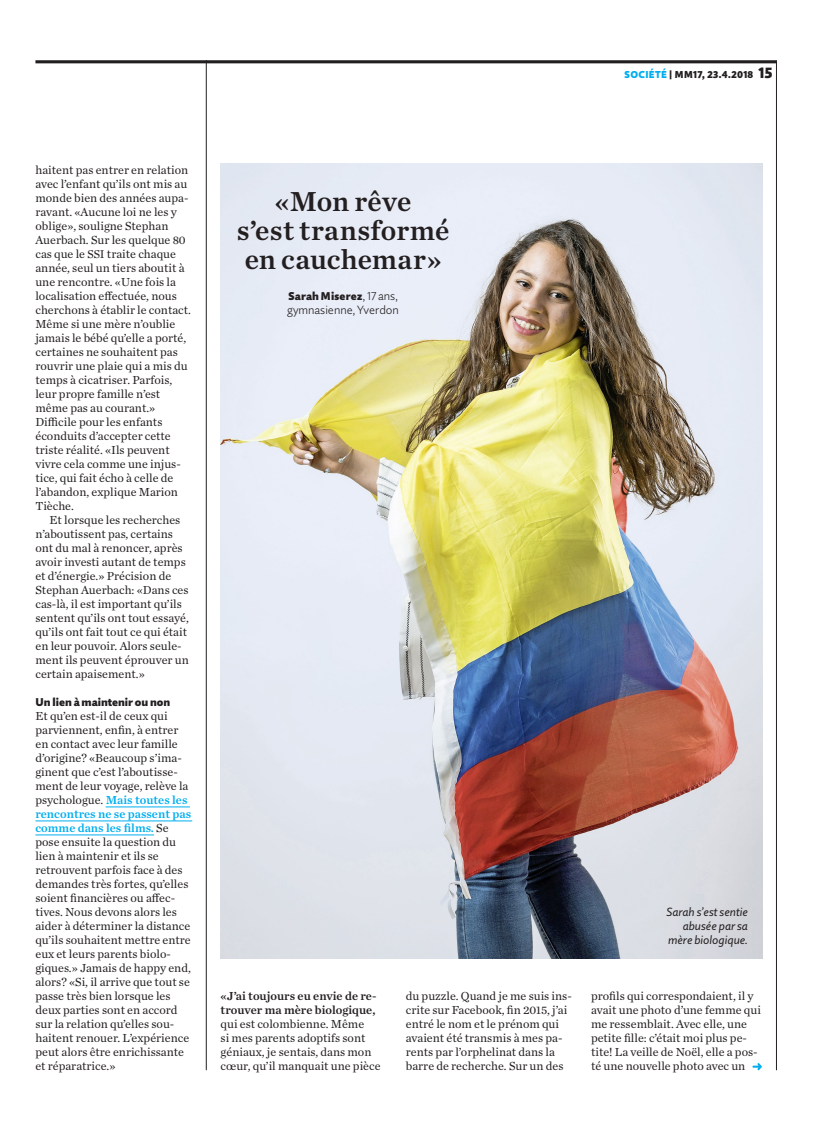
<style>
.page{position:relative;width:833px;height:1134px;background:#fff}
.page>*{position:absolute;margin:0;border:0;box-sizing:border-box;transform-origin:0 0}
._113_TI_23_CT_x04{font:28.75px/28.8px "Chronicle Text G1 Semi";letter-spacing:.005em;color:#231f20;text-align:center}
._212_LT_stumpf_CT_x0{font:12.25px/14px "Chronicle Text G1";color:#231f20}
._211_LT_Einzug_CT_x0{font:12.25px/14px "Chronicle Text G1";color:#231f20}
._310_Legende_QS_x11{font:italic 11.75px/14px "Quire Sans Pro";color:#231f20;text-align:right}
._252_LT_stumpf_QS_x0{font:300 11.75px "Quire Sans Pro";color:#231f20}
._250_ZT_QS_x09{font:900 11.25px "Quire Sans Pro";color:#231f20}
._252_LT_stumpf_QS_x0-2{font:900 11.25px "Quire Sans Pro";letter-spacing:.02em;color:#231f20}
._300_Rubrik_Ausgabe{font:900 10px "Quire Sans Pro";letter-spacing:.03em;color:#231f20}
.s1{color:#00aeef}
.s2{font-size:15px}
.s3{font-size:11.75px}
.s4{font-family:"Chronicle Text G1 Semi";color:#00aeef}
.s5{font-weight:300;font-size:11.75px}
.s6{font-weight:300;font-size:11.5px}
.s7{font-family:"Chronicle Text G1 Semi"}
</style>
<div class="page">
<img style="left:221px;top:163px;width:541px;height:795px">
<hr style="left:106px;top:807px;width:84px;height:1px;background:#00aeef">
<hr style="left:35px;top:821px;width:157px;height:1px;background:#00aeef">
<hr style="left:35px;top:835px;width:119px;height:1px;background:#00aeef">
<svg style="left:752px;top:1063px;width:10px;height:7px"></svg>
<hr style="left:776px;top:60px;width:1px;height:1010px;background:#231f20">
<hr style="left:206px;top:60px;width:1px;height:1010px;background:#231f20">
<hr style="left:35px;top:60px;width:741px;height:3px;background:#231f20">
<p class="_300_Rubrik_Ausgabe" style="left:624px;top:68px;width:150px"><span class="s1">SOCIÉTÉ</span> | MM17, 23.4.2018 <span class="s2">15</span></p>
<p class="_211_LT_Einzug_CT_x0" style="left:35px;top:162px;width:157px">haitent pas entrer en relation avec l’enfant qu’ils ont mis au monde bien des années aupa&shy;ravant. «Aucune loi ne les y oblige», souligne Stephan<br>Auerbach. Sur les quelque <span class="s3">80 </span>cas que le <span class="s3">SSI</span> traite chaque année, seul un tiers aboutit à une rencontre. «Une fois la localisation effectuée, nous cherchons à établir le contact.<br>Même si une mère n’oublie jamais le bébé qu’elle a porté, certaines ne souhaitent pas rouvrir une plaie qui a mis du temps à cicatriser. Parfois, leur propre famille n’est même pas au courant.»<br>Difficile pour les enfants éconduits d’accepter cette triste réalité. «Ils peuvent vivre cela comme une injus&shy;tice, qui fait écho à celle de l’abandon, explique Marion<br>Tièche.</p>
<p class="_211_LT_Einzug_CT_x0" style="left:35px;top:512px;width:155px;text-indent:14px">Et lorsque les recherches n’aboutissent pas, certains ont du mal à renoncer, après avoir investi autant de temps et d’énergie.» Précision de<br>Stephan Auerbach: «Dans ces cas-là, il est important qu’ils sentent qu’ils ont tout essayé, qu’ils ont fait tout ce qui était en leur pouvoir. Alors seule&shy;ment ils peuvent éprouver un certain apaisement.»</p>
<p class="_250_ZT_QS_x09" style="left:35px;top:695px;width:136px">Un lien à maintenir ou non</p>
<p class="_212_LT_stumpf_CT_x0" style="left:35px;top:708px;width:157px">Et qu’en est-il de ceux qui parviennent, enfin, à entrer en contact avec leur famille d’origine? «Beaucoup s’ima&shy;ginent que c’est l’aboutisse&shy;ment de leur voyage, relève la psychologue. <span class="s4">Mais toutes les rencontres ne se passent pas comme dans les films.</span> Se pose ensuite la question du lien à maintenir et ils se retrouvent parfois face à des demandes très fortes, qu’elles soient financières ou affec&shy;tives. Nous devons alors les aider à déterminer la distance qu’ils souhaitent mettre entre eux et leurs parents biolo&shy;giques.» Jamais de happy end, alors? «Si, il arrive que tout se passe très bien lorsque les deux parties sont en accord sur la relation qu’elles sou&shy;haitent renouer. L’expérience peut alors être enrichissante et réparatrice.»</p>
<p class="_113_TI_23_CT_x04" style="left:237px;top:185px;width:214px">«Mon rêve<br>s’est transformé en cauchemar»</p>
<p class="_252_LT_stumpf_QS_x0-2" style="left:288px;top:289px;width:111px">Sarah Miserez<span class="s5">,</span> <span class="s6">17</span> <span class="s5">ans,</span></p>
<p class="_252_LT_stumpf_QS_x0" style="left:287px;top:303px;width:113px">gymnasienne, Yverdon</p>
<p class="_310_Legende_QS_x11" style="left:666px;top:905px;width:83px">Sarah s’est sentie abusée par sa mère biologique.</p>
<p class="_212_LT_stumpf_CT_x0" style="left:221px;top:988px;width:161px"><span class="s7">«J’ai toujours eu envie de re&shy;trouver ma mère biologique, </span>qui est colombienne. Même<br>si mes parents adoptifs sont géniaux, je sentais, dans mon cœur, qu’il manquait une pièce</p>
<p class="_212_LT_stumpf_CT_x0" style="left:406px;top:988px;width:167px">du puzzle. Quand je me suis ins&shy;crite sur Facebook, fin <span class="s3">2015</span>, j’ai entré le nom et le prénom qui avaient été transmis à mes pa&shy;rents par l’orphelinat dans la barre de recherche. Sur un des</p>
<p class="_212_LT_stumpf_CT_x0" style="left:591px;top:988px;width:171px">profils qui correspondaient, il y avait une photo d’une femme qui me ressemblait. Avec elle, une petite fille: c’était moi plus pe&shy;tite! La veille de Noël, elle a pos&shy;té une nouvelle photo avec un</p>
</div>
